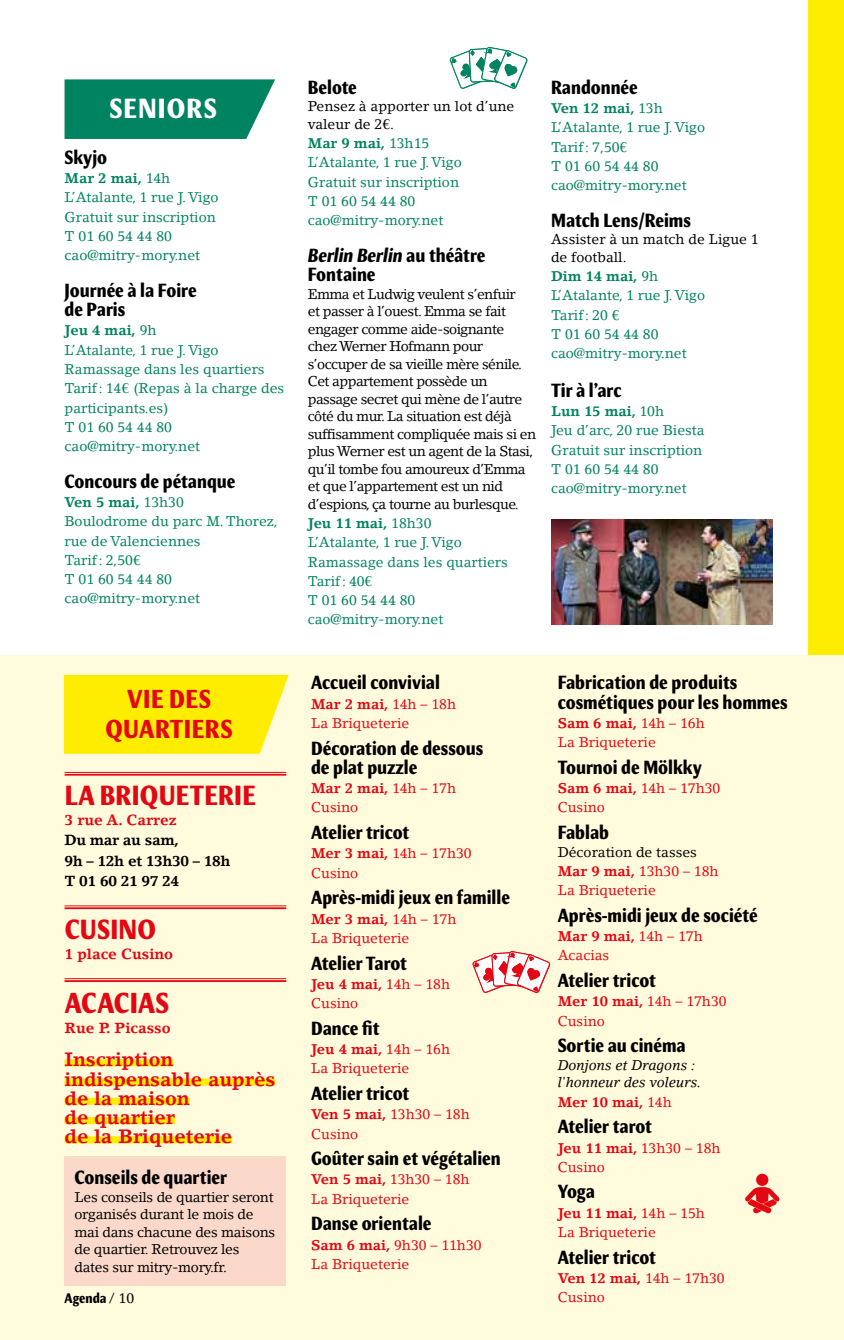
<style>
.page{position:relative;width:844px;height:1340px;background:#fff}
.page>*{position:absolute;margin:0;border:0;box-sizing:border-box;transform-origin:0 0}
.t1{font:700 condensed 29.05px "Meadow Pro";letter-spacing:.01em;color:#e30613}
.t2{font:700 condensed 28px "Meadow Pro";letter-spacing:.01em;color:#e30613}
.t3{font:700 condensed 28px "Meadow Pro";letter-spacing:.04em;color:#fff}
.t4{font:700 condensed 26.25px/29.8px "Meadow Pro";letter-spacing:.02em;color:#e30613;text-align:center}
.t5{font:700 condensed 19.25px/19.2px "Meadow Pro";color:#000}
.t6{font:700 19.25px/19.2px "Lino Letter";color:#e30613}
.t7{font:700 14.53px/19.9px "Lino Letter";letter-spacing:-.02em;color:#000}
.t8{font:700 14.53px "Lino Letter";color:#e30613}
.t9{font:14px/19.2px "Lino Letter";color:#008360}
.t10{font:14px/19.2px "Lino Letter";color:#e30613}
.t11{font:14px/17.5px "Lino Letter";letter-spacing:-.04em;color:#000}
.t12{font:14px/17.5px "Lino Letter";letter-spacing:-.02em;color:#000}
.t13{font:14px/17.5px "Lino Letter";color:#000}
.t14{font:italic 14px/17.5px "Lino Letter";color:#000}
.t15{font:700 14px "Lino Letter";color:#e30613}
.t16{font:700 condensed 14px "Meadow Pro";color:#000}
.s1{font-weight:700}
.s2{font-family:"Lino Letter";font-weight:400;font-stretch:normal}
.s3{font-style:italic}
.s4{color:#000}
.s5{font-weight:400}
</style>
<div class="page">
<div style="left:808px;top:0;width:35px;height:1339px;background:#ffed00"></div>
<div style="left:0;top:655px;width:843px;height:684px;background:#fffbdc"></div>
<div style="left:64px;top:1156px;width:222px;height:129px;background:#fbd9ca"></div>
<svg style="left:64px;top:79px;width:211px;height:60px"></svg>
<img style="left:551px;top:520px;width:221px;height:105px">
<hr style="left:64px;top:772px;width:222px;height:1px;background:#e30613">
<hr style="left:64px;top:774px;width:222px;height:1px;background:#e30613">
<hr style="left:64px;top:905px;width:222px;height:1px;background:#e30613">
<hr style="left:64px;top:907px;width:222px;height:2px;background:#e30613">
<hr style="left:64px;top:978px;width:222px;height:1px;background:#e30613">
<hr style="left:64px;top:980px;width:222px;height:2px;background:#e30613">
<div style="left:64px;top:1059px;width:109px;height:7px;background:#ffed00"></div>
<div style="left:64px;top:1078px;width:211px;height:7px;background:#ffed00"></div>
<div style="left:64px;top:1097px;width:126px;height:7px;background:#ffed00"></div>
<div style="left:64px;top:1117px;width:111px;height:7px;background:#ffed00"></div>
<div style="left:64px;top:1136px;width:168px;height:7px;background:#ffed00"></div>
<div style="left:64px;top:675px;width:224px;height:78px;background:#ffed00"></div>
<div style="left:756px;top:1173px;width:12px;height:12px;background:#e30613;border-radius:50%"></div>
<svg style="left:745px;top:1187px;width:34px;height:26px"></svg>
<svg style="left:472px;top:951px;width:78px;height:43px"></svg>
<svg style="left:449px;top:46px;width:78px;height:43px"></svg>
<h2 class="t3" style="left:109px;top:92px;width:109px">SENIORS</h2>
<h3 class="t5" style="left:64px;top:148px;width:44px">Skyjo</h3>
<p class="t9" style="left:64px;top:168px;width:155px"><span class="s1">Mar 2 mai,</span> 14h<br>L’Atalante, 1 rue J. Vigo<br>Gratuit sur inscription<br>T 01 60 54 44 80 cao@mitry-mory.net</p>
<h3 class="t5" style="left:64px;top:281px;width:134px">Journée à la Foire de Paris</h3>
<p class="t9" style="left:64px;top:321px;width:221px"><span class="s1">Jeu 4 mai,</span> 9h<br>L’Atalante, 1 rue J. Vigo<br>Ramassage dans les quartiers<br>Tarif: 14€ (Repas à la charge des participants.es)<br>T 01 60 54 44 80 cao@mitry-mory.net</p>
<h3 class="t5" style="left:64px;top:471px;width:172px">Concours de pétanque</h3>
<p class="t9" style="left:64px;top:492px;width:215px"><span class="s1">Ven 5 mai,</span> 13h30<br>Boulodrome du parc M. Thorez, rue de Valenciennes<br>Tarif: 2,50€<br>T 01 60 54 44 80 cao@mitry-mory.net</p>
<h3 class="t4" style="left:105px;top:684px;width:129px">VIE DES<br>QUARTIERS</h3>
<h2 class="t2" style="left:65px;top:779px;width:192px">LA BRIQUETERIE</h2>
<p class="t8" style="left:64px;top:811px;width:113px">3 rue A. Carrez</p>
<p class="t7" style="left:64px;top:830px;width:167px">Du mar au sam,<br>9h – 12h et 13h30 – 18h<br>T 01 60 21 97 24</p>
<h2 class="t2" style="left:65px;top:912px;width:93px">CUSINO</h2>
<p class="t8" style="left:64px;top:945px;width:110px">1 place Cusino</p>
<h1 class="t1" style="left:65px;top:985px;width:106px">ACACIAS</h1>
<p class="t8" style="left:64px;top:1019px;width:108px">Rue P. Picasso</p>
<h3 class="t6" style="left:64px;top:1049px;width:212px">Inscription indispensable auprès de la maison<br>de quartier<br>de la Briqueterie</h3>
<h3 class="t5" style="left:74px;top:1168px;width:154px">Conseils de quartier</h3>
<p class="t12" style="left:74px;top:1188px;width:202px">Les conseils de quartier seront organisés durant le mois de mai dans chacune des maisons de quartier. Retrouvez les dates sur mitry-mory.fr.</p>
<p class="t16" style="left:64px;top:1290px;width:71px">Agenda <span class="s2">/ 10</span></p>
<h3 class="t5" style="left:308px;top:78px;width:51px">Belote</h3>
<p class="t13" style="left:308px;top:98px;width:208px">Pensez à apporter un lot d’une valeur de 2€.</p>
<p class="t9" style="left:308px;top:133px;width:155px"><span class="s1">Mar 9 mai,</span> 13h15<br>L’Atalante, 1 rue J. Vigo<br>Gratuit sur inscription<br>T 01 60 54 44 80 cao@mitry-mory.net</p>
<h3 class="t5" style="left:308px;top:246px;width:179px"><span class="s3">Berlin Berlin</span> au théâtre<br>Fontaine</h3>
<p class="t11" style="left:308px;top:285px;width:230px">Emma et Ludwig veulent s’enfuir<br>et passer à l’ouest. Emma se fait engager comme aide-soignante chez Werner Hofmann pour s’occuper de sa vieille mère sénile.<br>Cet appartement possède un passage secret qui mène de l’autre côté du mur. La situation est déjà suffisamment compliquée mais si en plus Werner est un agent de la Stasi, qu’il tombe fou amoureux d’Emma et que l’appartement est un nid d’espions, ça tourne au burlesque.</p>
<p class="t9" style="left:308px;top:513px;width:201px"><span class="s1">Jeu 11 mai,</span> 18h30<br>L’Atalante, 1 rue J. Vigo<br>Ramassage dans les quartiers<br>Tarif: 40€<br>T 01 60 54 44 80 cao@mitry-mory.net</p>
<h3 class="t5" style="left:551px;top:78px;width:88px">Randonnée</h3>
<p class="t9" style="left:551px;top:98px;width:155px"><span class="s1">Ven 12 mai,</span> 13h<br>L’Atalante, 1 rue J. Vigo<br>Tarif: 7,50€<br>T 01 60 54 44 80 cao@mitry-mory.net</p>
<h3 class="t5" style="left:551px;top:211px;width:141px">Match Lens/Reims</h3>
<p class="t13" style="left:551px;top:231px;width:209px">Assister à un match de Ligue 1 de football.</p>
<p class="t9" style="left:551px;top:266px;width:155px"><span class="s1">Dim 14 mai,</span> 9h<br>L’Atalante, 1 rue J. Vigo<br>Tarif: 20 €<br>T 01 60 54 44 80 cao@mitry-mory.net</p>
<h3 class="t5" style="left:551px;top:380px;width:72px">Tir à l’arc</h3>
<p class="t9" style="left:551px;top:401px;width:155px"><span class="s1">Lun 15 mai,</span> 10h<br>Jeu d’arc, 20 rue Biesta<br>Gratuit sur inscription<br>T 01 60 54 44 80 cao@mitry-mory.net</p>
<h3 class="t5" style="left:311px;top:673px;width:130px">Accueil convivial</h3>
<p class="t10" style="left:311px;top:694px;width:146px"><span class="s1">Mar 2 mai,</span> 14h – 18h<br>La Briqueterie</p>
<h3 class="t5" style="left:311px;top:738px;width:174px">Décoration de dessous de plat puzzle</h3>
<p class="t10" style="left:311px;top:778px;width:146px"><span class="s1">Mar 2 mai,</span> 14h – 17h<br>Cusino</p>
<h3 class="t5" style="left:311px;top:822px;width:100px">Atelier tricot</h3>
<p class="t10" style="left:311px;top:843px;width:162px"><span class="s1">Mer 3 mai,</span> 14h – 17h30<br>Cusino</p>
<h3 class="t5" style="left:311px;top:888px;width:200px">Après-midi jeux en famille</h3>
<p class="t10" style="left:311px;top:909px;width:147px"><span class="s1">Mer 3 mai,</span> 14h – 17h<br>La Briqueterie</p>
<h3 class="t5" style="left:311px;top:953px;width:97px">Atelier Tarot</h3>
<p class="t10" style="left:311px;top:974px;width:140px"><span class="s1">Jeu 4 mai,</span> 14h – 18h<br>Cusino</p>
<h3 class="t5" style="left:311px;top:1018px;width:70px">Dance fit</h3>
<p class="t10" style="left:311px;top:1039px;width:140px"><span class="s1">Jeu 4 mai,</span> 14h – 16h<br>La Briqueterie</p>
<h3 class="t5" style="left:311px;top:1083px;width:100px">Atelier tricot</h3>
<p class="t10" style="left:311px;top:1104px;width:160px"><span class="s1">Ven 5 mai,</span> 13h30 – 18h<br>Cusino</p>
<h3 class="t5" style="left:311px;top:1148px;width:191px">Goûter sain et végétalien</h3>
<p class="t10" style="left:311px;top:1169px;width:160px"><span class="s1">Ven 5 mai,</span> 13h30 – 18h<br>La Briqueterie</p>
<h3 class="t5" style="left:311px;top:1214px;width:122px">Danse orientale</h3>
<p class="t10" style="left:311px;top:1235px;width:172px"><span class="s1">Sam 6 mai,</span> 9h30 – 11h30<br>La Briqueterie</p>
<h3 class="t5" style="left:557px;top:673px;width:231px">Fabrication de produits cosmétiques pour les hommes</h3>
<p class="t10" style="left:557px;top:713px;width:149px"><span class="s1">Sam 6 mai,</span> 14h – 16h<br>La Briqueterie</p>
<h3 class="t5" style="left:557px;top:757px;width:146px">Tournoi de Mölkky</h3>
<p class="t10" style="left:557px;top:778px;width:164px"><span class="s1">Sam 6 mai,</span> 14h – 17h30<br>Cusino</p>
<h3 class="t5" style="left:557px;top:822px;width:53px">Fablab</h3>
<p class="t10" style="left:557px;top:842px;width:162px"><span class="s4">Décoration de tasses<br></span><span class="s1">Mar 9 mai,</span> 13h30 – 18h<br>La Briqueterie</p>
<h3 class="t5" style="left:557px;top:905px;width:201px">Après-midi jeux de société</h3>
<p class="t10" style="left:557px;top:926px;width:146px"><span class="s1">Mar 9 mai,</span> 14h – 17h<br>Acacias</p>
<h3 class="t5" style="left:557px;top:970px;width:100px">Atelier tricot</h3>
<p class="t10" style="left:557px;top:991px;width:170px"><span class="s1">Mer 10 mai,</span> 14h – 17h30<br>Cusino</p>
<h3 class="t5" style="left:557px;top:1036px;width:129px">Sortie au cinéma</h3>
<p class="t14" style="left:557px;top:1056px;width:145px">Donjons et Dragons : l'honneur des voleurs.</p>
<p class="t15" style="left:557px;top:1093px;width:116px">Mer 10 mai, <span class="s5">14h</span></p>
<h3 class="t5" style="left:557px;top:1117px;width:96px">Atelier tarot</h3>
<p class="t10" style="left:557px;top:1137px;width:164px"><span class="s1">Jeu 11 mai,</span> 13h30 – 18h<br>Cusino</p>
<h3 class="t5" style="left:557px;top:1182px;width:39px">Yoga</h3>
<p class="t10" style="left:557px;top:1203px;width:149px"><span class="s1">Jeu 11 mai,</span> 14h – 15h<br>La Briqueterie</p>
<h3 class="t5" style="left:557px;top:1247px;width:100px">Atelier tricot</h3>
<p class="t10" style="left:557px;top:1268px;width:168px"><span class="s1">Ven 12 mai,</span> 14h – 17h30<br>Cusino</p>
</div>
